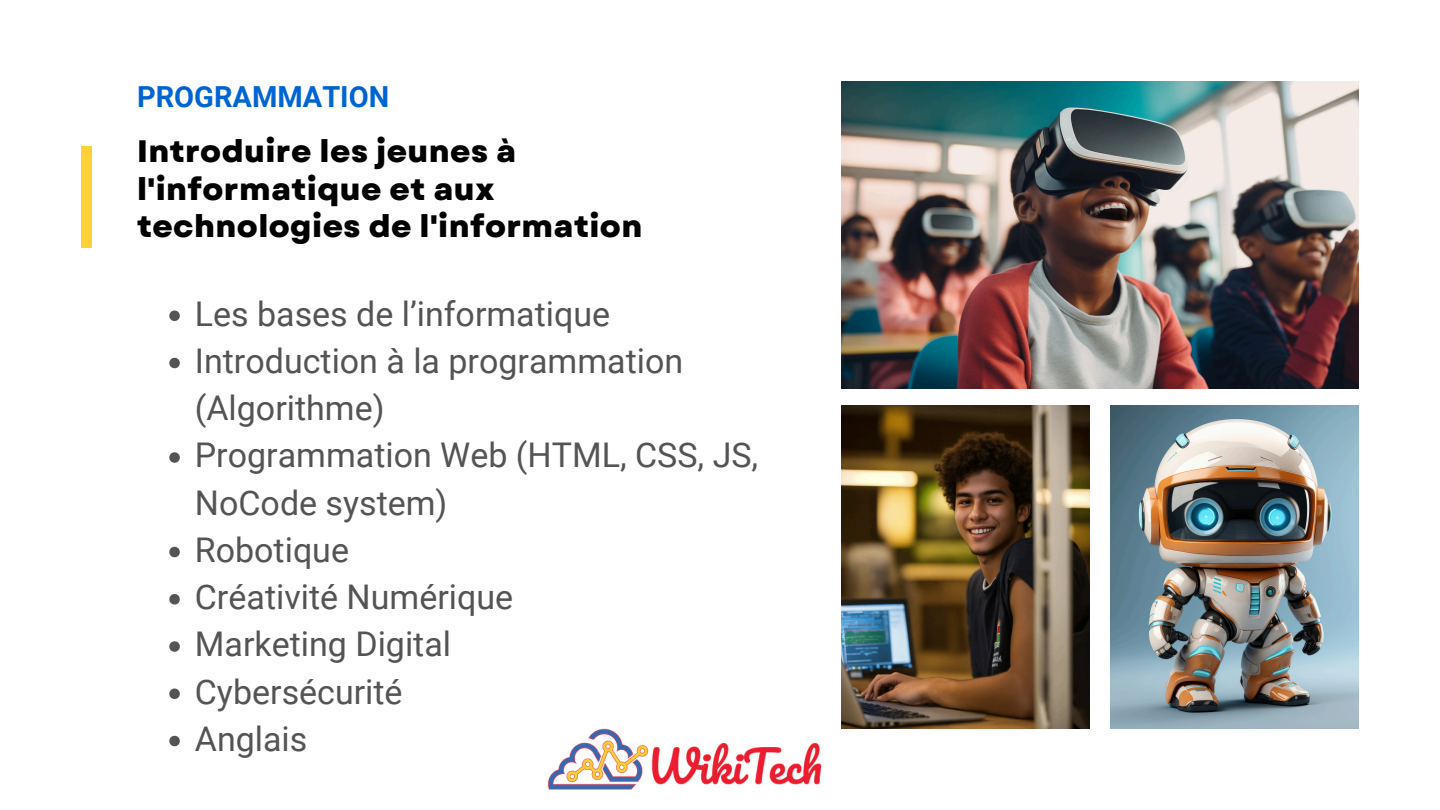
<style>
.page{position:relative;width:1440px;height:810px;background:#fff}
.page>*{position:absolute;margin:0;border:0;box-sizing:border-box;transform-origin:0 0}
.t1{font:34px/47.2px "Roboto";color:#545454}
.t2{font:800 31px/37.5px "Garet";letter-spacing:.015em;color:#000}
.t3{font:700 29px "Roboto";color:#0064d2}
</style>
<div class="page">
<div style="left:81px;top:146px;width:11px;height:102px;background:#fed136"></div>
<img style="left:841px;top:81px;width:518px;height:307px">
<img style="left:841px;top:405px;width:249px;height:324px">
<svg style="left:169px;top:311px;width:11px;height:10px"></svg>
<svg style="left:169px;top:358px;width:11px;height:10px"></svg>
<svg style="left:169px;top:452px;width:11px;height:11px"></svg>
<svg style="left:169px;top:547px;width:11px;height:10px"></svg>
<svg style="left:169px;top:594px;width:11px;height:11px"></svg>
<svg style="left:169px;top:641px;width:11px;height:11px"></svg>
<svg style="left:169px;top:689px;width:11px;height:10px"></svg>
<svg style="left:169px;top:736px;width:11px;height:10px"></svg>
<img style="left:1111px;top:405px;width:248px;height:324px">
<img style="left:547px;top:728px;width:275px;height:62px">
<p class="t3" style="left:137px;top:80px;width:254px">PROGRAMMATION</p>
<p class="t2" style="left:137px;top:133px;width:507px">Introduire les jeunes à l'informatique et aux technologies de l'information</p>
<p class="t1" style="left:195px;top:290px;width:417px">Les bases de l’informatique</p>
<p class="t1" style="left:195px;top:338px;width:490px">Introduction à la programmation (Algorithme)</p>
<p class="t1" style="left:195px;top:432px;width:565px">Programmation Web (HTML, CSS, JS,<br>NoCode system)</p>
<p class="t1" style="left:195px;top:527px;width:156px">Robotique</p>
<p class="t1" style="left:195px;top:574px;width:320px">Créativité Numérique</p>
<p class="t1" style="left:195px;top:621px;width:258px">Marketing Digital</p>
<p class="t1" style="left:195px;top:668px;width:209px">Cybersécurité</p>
<p class="t1" style="left:195px;top:716px;width:114px">Anglais</p>
</div>
